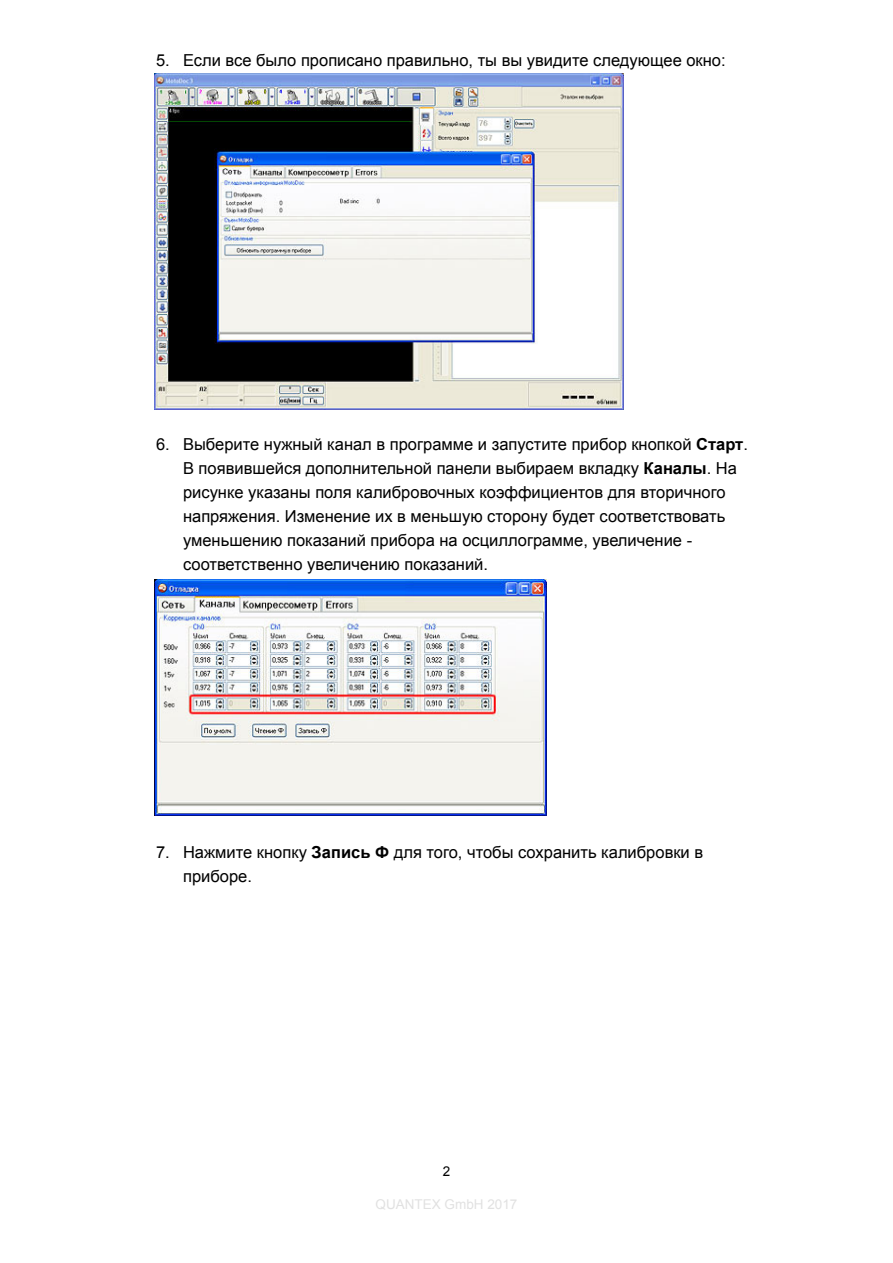
<style>
.page{position:relative;width:893px;height:1263px;background:#fff}
.page>*{position:absolute;margin:0;border:0;box-sizing:border-box;transform-origin:0 0}
.t1{font:16.5px/24px "Arial";color:#000}
.t2{font:13.5px "Arial";color:#e1e1e1}
.t3{font:13.5px "Arial";color:#000}
.s1{font-weight:700}
</style>
<div class="page">
<img style="left:154px;top:74px;width:470px;height:336px">
<img style="left:154px;top:580px;width:393px;height:235px">
<p class="t1" style="left:156px;top:48px;width:571px">5. Если все было прописано правильно, ты вы увидите следующее окно:</p>
<p class="t1" style="left:183px;top:432px;width:566px;text-indent:-27px">6. Выберите нужный канал в программе и запустите прибор кнопкой <span class="s1">Старт</span>.<br>В появившейся дополнительной панели выбираем вкладку <span class="s1">Каналы</span>. На рисунке указаны поля калибровочных коэффициентов для вторичного напряжения. Изменение их в меньшую сторону будет соответствовать уменьшению показаний прибора на осциллограмме, увеличение - соответственно увеличению показаний.</p>
<p class="t1" style="left:183px;top:840px;width:522px;text-indent:-27px">7. Нажмите кнопку <span class="s1">Запись Ф</span> для того, чтобы сохранить калибровки в приборе.</p>
<p class="t3" style="left:443px;top:1163px;width:9px">2</p>
<p class="t2" style="left:376px;top:1195px;width:143px">QUANTEX GmbH 2017</p>
</div>
